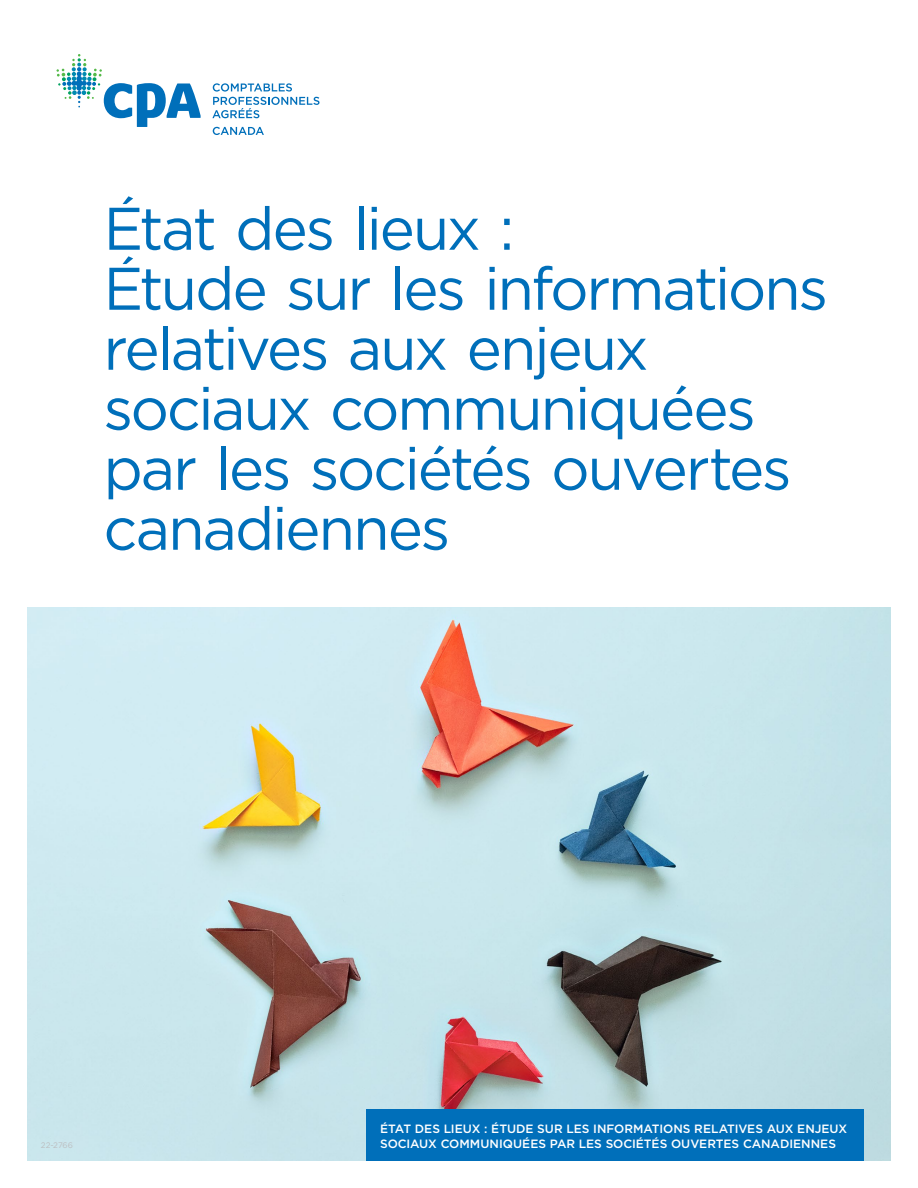
<style>
.page{position:relative;width:918px;height:1188px;background:#fff}
.page>*{position:absolute;margin:0;border:0;box-sizing:border-box;transform-origin:0 0}
.cover01_title{font:60px/60px "Gotham";letter-spacing:-.04em;color:#006fba}
.cover01_tabInfo{font:500 12px "Gotham";letter-spacing:-.005em;color:#fff}
.t1{font:7.95px "Gotham";color:#bcbec0}
</style>
<div class="page">
<svg style="left:213px;top:127px;width:51px;height:8px"></svg>
<svg style="left:57px;top:54px;width:144px;height:73px"></svg>
<svg style="left:212px;top:83px;width:107px;height:35px"></svg>
<img style="left:27px;top:608px;width:864px;height:553px">
<div style="left:367px;top:1110px;width:497px;height:51px;background:#006fba"></div>
<h1 class="cover01_title" style="left:104px;top:197px;width:726px">État des lieux :<br>Étude sur les informations relatives aux enjeux sociaux communiquées par les sociétés ouvertes canadiennes</h1>
<p class="cover01_tabInfo" style="left:380px;top:1121px;width:469px">ÉTAT DES LIEUX : ÉTUDE SUR LES INFORMATIONS RELATIVES AUX ENJEUX</p>
<p class="t1" style="left:41px;top:1140px;width:34px">22-2766</p>
<p class="cover01_tabInfo" style="left:380px;top:1136px;width:457px">SOCIAUX COMMUNIQUÉES PAR LES SOCIÉTÉS OUVERTES CANADIENNES</p>
</div>
